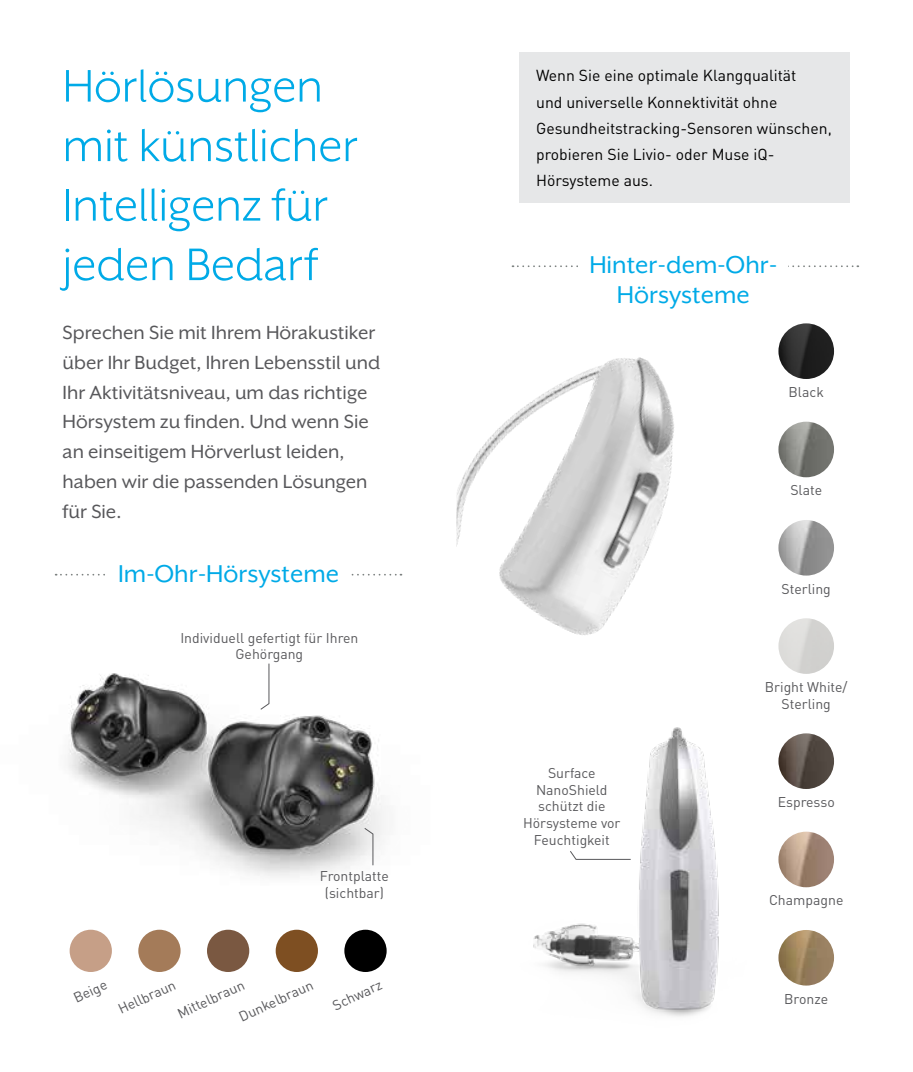
<style>
.page{position:relative;width:913px;height:1072px;background:#fff}
.page>*{position:absolute;margin:0;border:0;box-sizing:border-box;transform-origin:0 0}
.t1{font:52.5px/59.5px "Mr Eaves XL San OT";color:#00aae7}
.t2{font:28px/29.8px "Mr Eaves XL San OT";color:#00aae7;text-align:center}
.t3{font:21.88px/29.8px "Mr Eaves XL San OT";color:#58585b}
.t4{font:15.75px/26.2px "DINOT";color:#000}
.t5{font:14px/16.8px "DINOT";color:#58585b;text-align:center}
</style>
<div class="page">
<img style="left:456px;top:357px;width:218px;height:278px">
<img style="left:68px;top:673px;width:316px;height:204px">
<img style="left:533px;top:727px;width:186px;height:290px">
<img style="left:778px;top:421px;width:56px;height:56px;border-radius:28px">
<img style="left:778px;top:520px;width:56px;height:55px;border-radius:28px">
<img style="left:778px;top:618px;width:56px;height:56px;border-radius:28px">
<img style="left:778px;top:323px;width:56px;height:56px;border-radius:28px">
<img style="left:778px;top:930px;width:56px;height:55px;border-radius:28px">
<img style="left:778px;top:831px;width:56px;height:56px;border-radius:28px">
<img style="left:778px;top:733px;width:56px;height:56px;border-radius:28px">
<svg style="left:363px;top:827px;width:11px;height:39px"></svg>
<svg style="left:569px;top:850px;width:62px;height:10px"></svg>
<svg style="left:259px;top:663px;width:11px;height:47px"></svg>
<div style="left:519px;top:53px;width:331px;height:150px;background:#e6e7e8"></div>
<svg style="left:56px;top:574px;width:345px;height:1px"></svg>
<svg style="left:512px;top:265px;width:346px;height:2px"></svg>
<div style="left:109px;top:559px;width:240px;height:64px;background:#fff"></div>
<div style="left:579px;top:251px;width:209px;height:52px;background:#fff"></div>
<div style="left:276px;top:929px;width:42px;height:43px;background:#7e4f22;border-radius:50%"></div>
<div style="left:138px;top:929px;width:43px;height:43px;background:#a47b59;border-radius:50%"></div>
<div style="left:70px;top:929px;width:42px;height:43px;background:#c69f87;border-radius:50%"></div>
<div style="left:207px;top:929px;width:42px;height:43px;background:#7a5841;border-radius:50%"></div>
<div style="left:344px;top:929px;width:43px;height:43px;background:#000;border-radius:50%"></div>
<h1 class="t1" style="left:63px;top:56px;width:297px">Hörlösungen mit künstlicher<br>Intelligenz für jeden Bedarf</h1>
<h3 class="t3" style="left:63px;top:318px;width:319px">Sprechen Sie mit Ihrem Hörakustiker über Ihr Budget, Ihren Lebensstil und<br>Ihr Aktivitätsniveau, um das richtige<br>Hörsystem zu finden. Und wenn Sie an einseitigem Hörverlust leiden, haben wir die passenden Lösungen für Sie.</h3>
<h2 class="t2" style="left:118px;top:559px;width:222px">Im-Ohr-Hörsysteme</h2>
<p class="t5" style="left:180px;top:629px;width:180px">Individuell gefertigt für Ihren<br>Gehörgang</p>
<p class="t5" style="left:320px;top:867px;width:70px">Frontplatte (sichtbar)</p>
<p class="t5" style="left:71px;top:990px;width:37px;rotate:-25deg">Beige</p>
<p class="t5" style="left:175px;top:1006px;width:74px;rotate:-25deg">Mittelbraun</p>
<p class="t5" style="left:330px;top:998px;width:54px;rotate:-25deg">Schwarz</p>
<p class="t5" style="left:115px;top:1002px;width:63px;rotate:-25deg">Hellbraun</p>
<p class="t5" style="left:236px;top:1009px;width:82px;rotate:-25deg">Dunkelbraun</p>
<p class="t4" style="left:536px;top:62px;width:297px">Wenn Sie eine optimale Klangqualität<br>und universelle Konnektivität ohne Gesundheitstracking-Sensoren wünschen, probieren Sie Livio- oder Muse iQ-Hörsysteme aus.</p>
<h2 class="t2" style="left:589px;top:250px;width:189px">Hinter-dem-Ohr-<br>Hörsysteme</h2>
<p class="t5" style="left:788px;top:383px;width:37px">Black</p>
<p class="t5" style="left:790px;top:481px;width:33px">Slate</p>
<p class="t5" style="left:781px;top:580px;width:51px">Sterling</p>
<p class="t5" style="left:523px;top:764px;width:99px">Surface<br>NanoShield schützt die<br>Hörsysteme vor<br>Feuchtigkeit</p>
<p class="t5" style="left:765px;top:678px;width:84px">Bright White/<br>Sterling</p>
<p class="t5" style="left:777px;top:793px;width:59px">Espresso</p>
<p class="t5" style="left:769px;top:891px;width:76px">Champagne</p>
<p class="t5" style="left:784px;top:989px;width:45px">Bronze</p>
</div>
